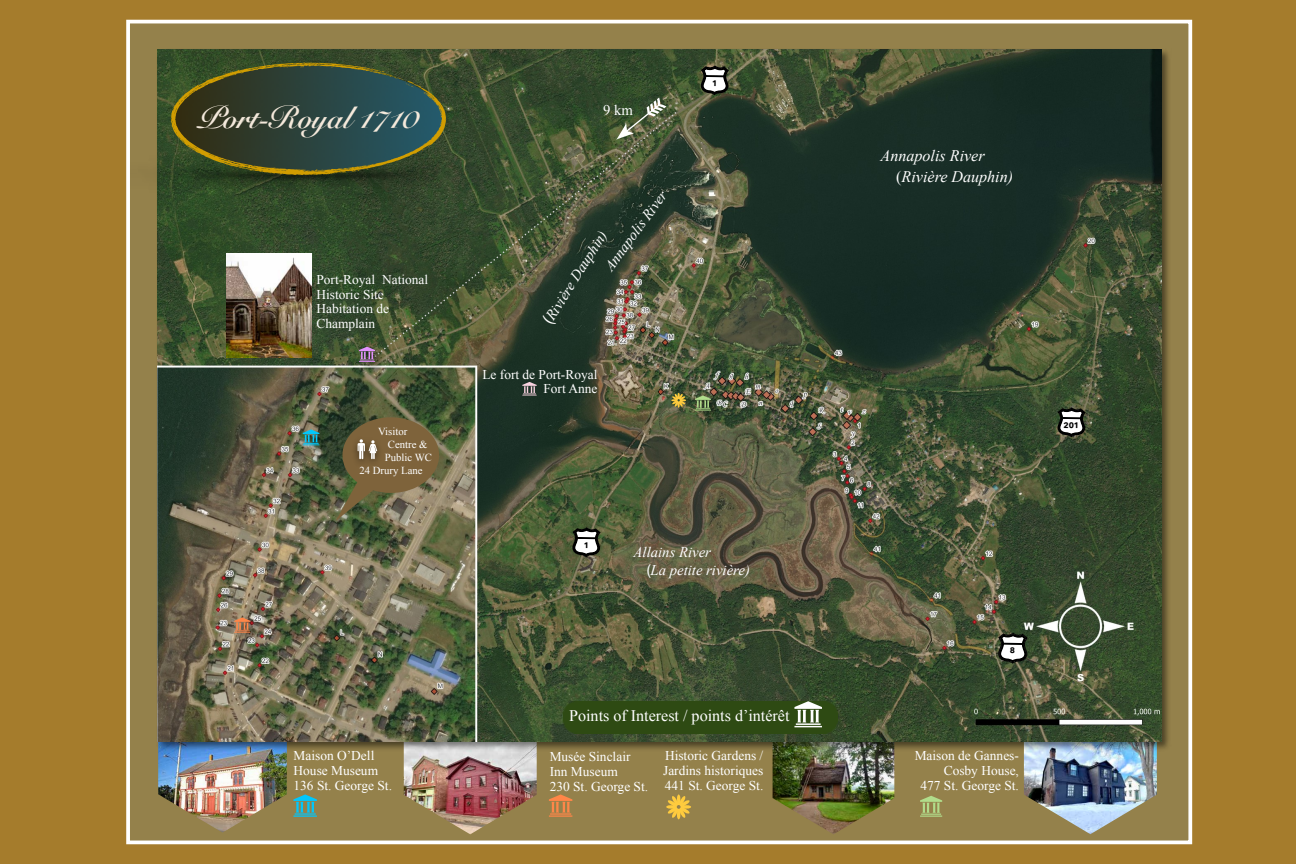
<style>
.page{position:relative;width:1296px;height:864px;background:#a57c2c}
.page>*{position:absolute;margin:0;border:0;box-sizing:border-box;transform-origin:0 0}
.t1{font:700 30.83px "Snell Roundhand";color:#f4e9db}
.t2{font:16.12px "Times New Roman";color:#fff}
.t3{font:italic 16.12px "Times New Roman";color:#fff}
.t4{font:italic 14.77px/18.1px "Times New Roman";color:#fff}
.t5{font:14.77px "Times New Roman";color:#fff}
.t6{font:13.42px/14.8px "Times New Roman";color:#fff}
.t7{font:10.73px "Times New Roman";color:#fff}
.s1{font-family:"Helvetica Neue";font-style:normal;font-size:16.12px}
.s2{font-family:"Helvetica Neue";font-style:normal}
.s3{font-style:normal}
</style>
<div class="page">
<div style="left:128px;top:22px;width:1062px;height:820px;background:#94814b"></div>
<img style="left:158px;top:752px;width:129px;height:81px">
<img style="left:773px;top:752px;width:121px;height:82px">
<img style="left:1024px;top:752px;width:133px;height:82px">
<img style="left:404px;top:752px;width:133px;height:82px">
<img style="left:158px;top:49px;width:1011px;height:703px">
<img style="left:157px;top:49px;width:1004px;height:693px">
<svg style="left:335px;top:417px;width:104px;height:104px;background:#736745"></svg>
<img style="left:226px;top:276px;width:85px;height:82px">
<svg style="left:616px;top:97px;width:50px;height:12px"></svg>
<img style="left:157px;top:75px;width:451px;height:201px">
<img style="left:161px;top:65px;width:296px;height:113px">
<svg style="left:171px;top:63px;width:275px;height:112px;background:#374831"></svg>
<img style="left:694px;top:395px;width:27px;height:26px">
<svg style="left:695px;top:396px;width:16px;height:15px"></svg>
<img style="left:302px;top:429px;width:28px;height:26px">
<svg style="left:303px;top:429px;width:16px;height:16px"></svg>
<img style="left:234px;top:617px;width:26px;height:26px">
<svg style="left:234px;top:617px;width:16px;height:16px"></svg>
<svg style="left:671px;top:393px;width:15px;height:15px"></svg>
<svg style="left:373px;top:109px;width:307px;height:249px;background:#425037"></svg>
<div style="left:562px;top:700px;width:277px;height:35px;background:#2e4a13"></div>
<img style="left:564px;top:701px;width:274px;height:32px">
<svg style="left:794px;top:701px;width:28px;height:26px"></svg>
<img style="left:358px;top:346px;width:27px;height:26px">
<svg style="left:359px;top:347px;width:16px;height:15px"></svg>
<svg style="left:293px;top:794px;width:24px;height:23px"></svg>
<svg style="left:549px;top:794px;width:23px;height:23px"></svg>
<svg style="left:666px;top:794px;width:25px;height:25px"></svg>
<svg style="left:920px;top:796px;width:22px;height:21px"></svg>
<img style="left:599px;top:354px;width:43px;height:53px">
<svg style="left:522px;top:382px;width:15px;height:14px"></svg>
<div style="left:126px;top:20px;width:1066px;height:824px;border:4px solid #fff"></div>
<svg style="left:700px;top:64px;width:29px;height:33px"></svg>
<svg style="left:998px;top:631px;width:30px;height:34px"></svg>
<svg style="left:1057px;top:406px;width:29px;height:33px"></svg>
<svg style="left:572px;top:526px;width:29px;height:33px"></svg>
<h1 class="t1" style="left:198px;top:91px;width:223px">Port-Royal 1710</h1>
<p class="t5" style="left:603px;top:100px;width:31px">9 km</p>
<p class="t6" style="left:316px;top:272px;width:113px">Port-Royal National<br>Historic Site<br>Habitation de<br>Champlain</p>
<p class="t7" style="left:378px;top:424px;width:31px">Visitor</p>
<p class="t7" style="left:388px;top:437px;width:41px">Centre &amp;</p>
<p class="t7" style="left:385px;top:450px;width:49px">Public WC</p>
<p class="t7" style="left:359px;top:464px;width:65px">24 Drury Lane</p>
<p class="t4" style="left:600px;top:264px;width:97px;rotate:-54deg">Annapolis River</p>
<p class="t4" style="left:539px;top:317px;width:108px;rotate:-58deg"><span class="s1">(</span>Rivière Dauphin)</p>
<p class="t6" style="left:482px;top:366px;width:117px;text-align:right">Le fort de Port-Royal<br>Fort Anne</p>
<p class="t4" style="left:647px;top:543px;width:105px;text-indent:-13px">Allains River<br><span class="s2">(</span>La petite rivière)</p>
<p class="t6" style="left:294px;top:748px;width:100px">Maison O’Dell<br>House Museum<br>136 St. George St.</p>
<p class="t2" style="left:569px;top:705px;width:222px">Points of Interest / points d’intérêt</p>
<p class="t6" style="left:550px;top:749px;width:100px">Musée Sinclair<br>Inn Museum<br>230 St. George St.</p>
<p class="t6" style="left:663px;top:748px;width:102px;text-align:justify">Historic Gardens / Jardins historiques 441 St. George St.</p>
<p class="t3" style="left:881px;top:145px;width:106px">Annapolis River</p>
<p class="t3" style="left:896px;top:166px;width:118px"><span class="s3">(</span>Rivière Dauphin)</p>
<p class="t6" style="left:915px;top:748px;width:106px;text-align:right">Maison de Gannes-<br>Cosby House,<br>477 St. George St.</p>
</div>
